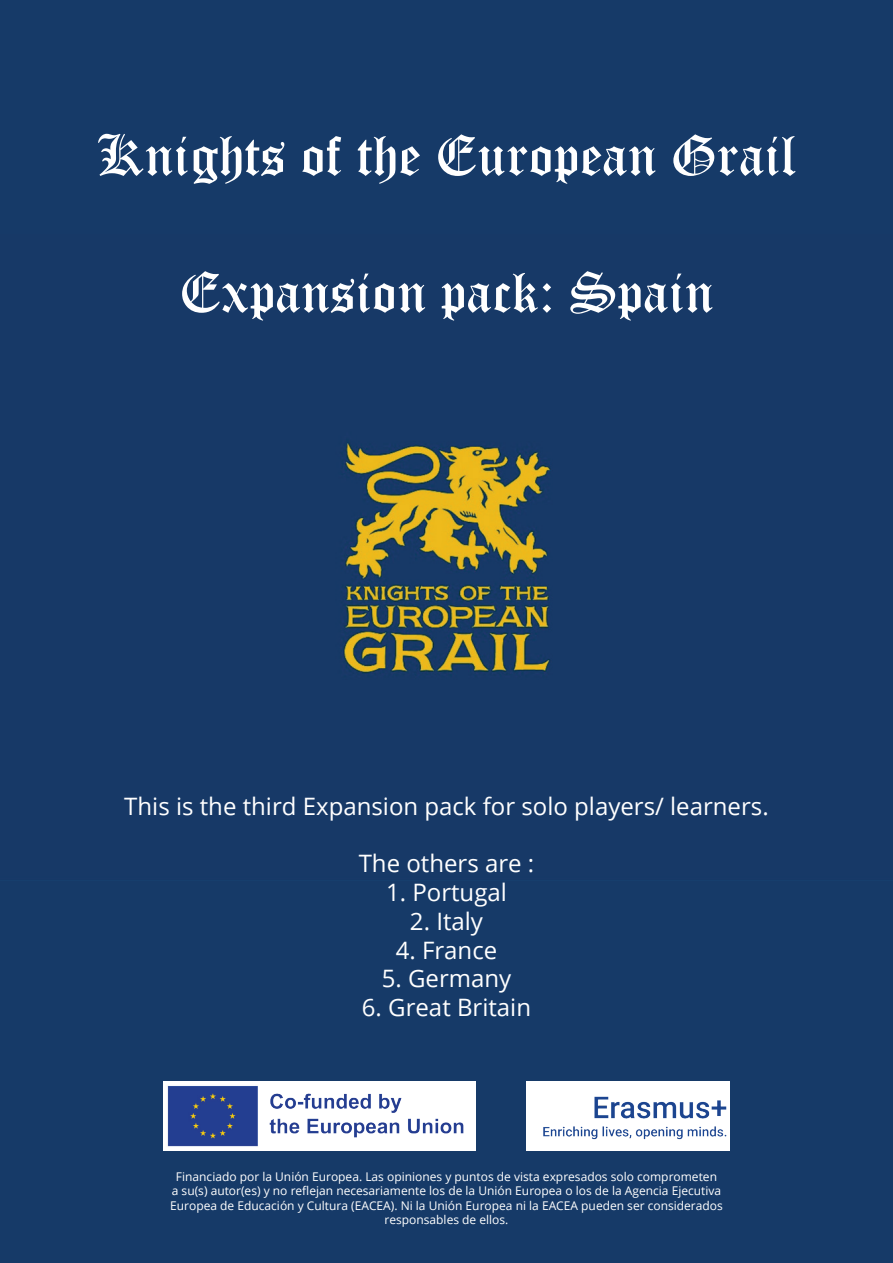
<style>
.page{position:relative;width:893px;height:1263px;background:#163a68}
.page>*{position:absolute;margin:0;border:0;box-sizing:border-box;transform-origin:0 0}
.t1{font:57px "Old English Text";color:#fff}
.t2{font:24px "Open Sans";color:#fff}
.t3{font:12px/14.4px "Open Sans";color:#fff;text-align:center}
</style>
<div class="page">
<img style="left:343px;top:442px;width:208px;height:232px">
<img style="left:163px;top:1081px;width:313px;height:70px">
<img style="left:526px;top:1081px;width:204px;height:70px">
<h1 class="t1" style="left:96px;top:119px;width:702px">Knights of the European Grail</h1>
<h1 class="t1" style="left:179px;top:256px;width:536px">Expansion pack: Spain</h1>
<h2 class="t2" style="left:124px;top:789px;width:646px">This is the third Expansion pack for solo players/ learners.</h2>
<h2 class="t2" style="left:359px;top:847px;width:177px">The others are :</h2>
<h2 class="t2" style="left:386px;top:876px;width:122px">1. Portugal</h2>
<h2 class="t2" style="left:410px;top:904px;width:75px">2. Italy</h2>
<h2 class="t2" style="left:396px;top:933px;width:103px">4. France</h2>
<h2 class="t2" style="left:382px;top:962px;width:131px">5. Germany</h2>
<h2 class="t2" style="left:362px;top:991px;width:171px">6. Great Britain</h2>
<p class="t3" style="left:170px;top:1169px;width:554px">Financiado por la Unión Europea. Las opiniones y puntos de vista expresados solo comprometen<br>a su(s) autor(es) y no reflejan necesariamente los de la Unión Europea o los de la Agencia Ejecutiva Europea de Educación y Cultura (EACEA). Ni la Unión Europea ni la EACEA pueden ser considerados responsables de ellos.</p>
</div>
